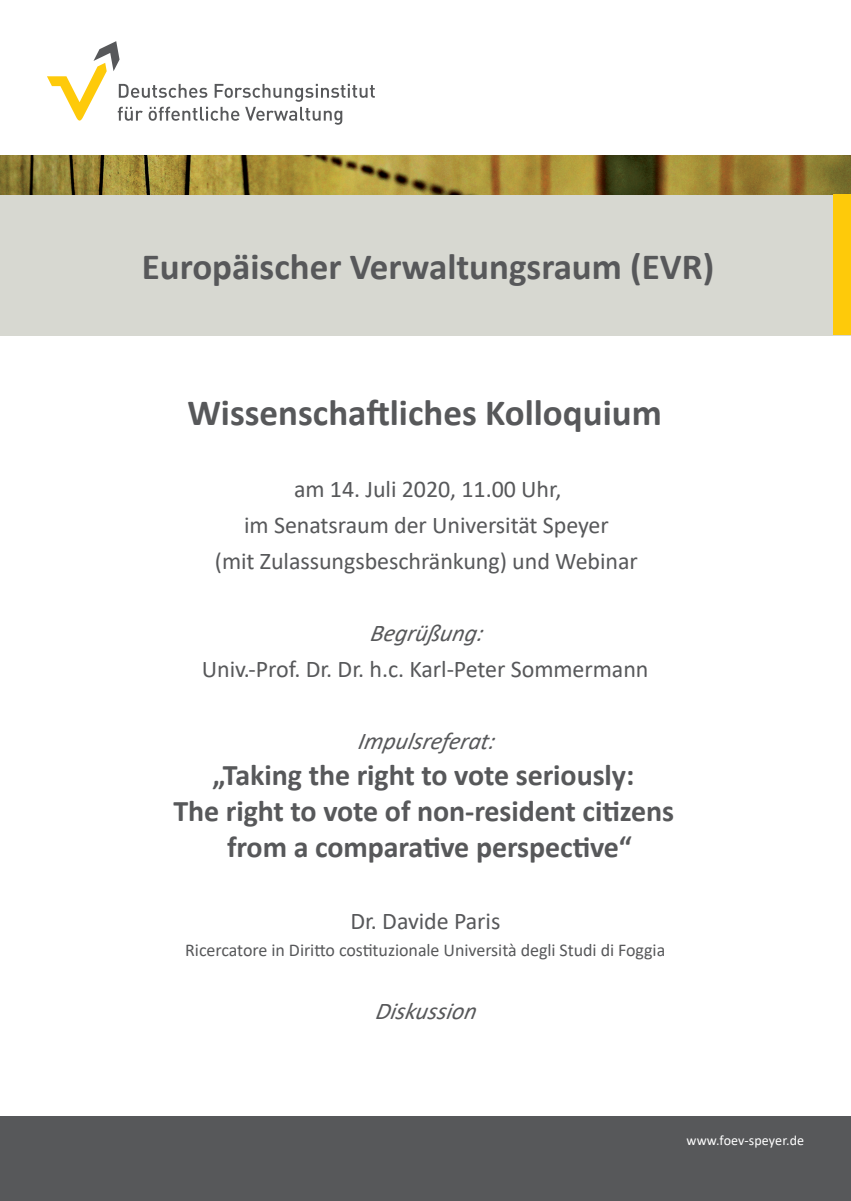
<style>
.page{position:relative;width:851px;height:1201px;background:#fff}
.page>*{position:absolute;margin:0;border:0;box-sizing:border-box;transform-origin:0 0}
.t1{font:700 37px "Calibri";color:#57585a}
.t2{font:700 30px/36px "Calibri";letter-spacing:-.005em;color:#57585a;text-align:center}
.t3{font:24px/36px "Calibri";letter-spacing:-.005em;color:#57585a;text-align:center}
.t4{font:italic 24px "Calibri";color:#57585a}
.t5{font:18px "Calibri";letter-spacing:-.005em;color:#57585a}
.t6{font:14px "Calibri";letter-spacing:.01em;color:#fff}
</style>
<div class="page">
<img style="left:0;top:155px;width:850px;height:40px">
<div style="left:0;top:1116px;width:850px;height:84px;background:#57585a"></div>
<svg style="left:47px;top:41px;width:328px;height:84px"></svg>
<div style="left:0;top:195px;width:850px;height:140px;background:#d7d8d1"></div>
<div style="left:833px;top:195px;width:17px;height:140px;background:#feca0a"></div>
<h1 class="t1" style="left:142px;top:240px;width:574px">Europäischer Verwaltungsraum (EVR)</h1>
<h1 class="t1" style="left:187px;top:386px;width:476px">Wissenschaftliches Kolloquium</h1>
<p class="t3" style="left:215px;top:470px;width:424px">am 14. Juli 2020, 11.00 Uhr,<br>im Senatsraum der Universität Speyer<br>(mit Zulassungsbeschränkung) und Webinar</p>
<p class="t4" style="left:369px;top:616px;width:120px">Begrüßung:</p>
<p class="t3" style="left:202px;top:650px;width:448px">Univ.-Prof. Dr. Dr. h.c. Karl-Peter Sommermann</p>
<p class="t4" style="left:357px;top:724px;width:144px">Impulsreferat:</p>
<p class="t2" style="left:173px;top:756px;width:502px">„Taking the right to vote seriously:<br>The right to vote of non-resident citizens from a comparative perspective“</p>
<p class="t3" style="left:350px;top:902px;width:151px">Dr. Davide Paris</p>
<p class="t5" style="left:185px;top:937px;width:481px">Ricercatore in Diritto costituzionale Università degli Studi di Foggia</p>
<p class="t4" style="left:375px;top:994px;width:107px">Diskussion</p>
<p class="t6" style="left:686px;top:1130px;width:119px">www.foev-speyer.de</p>
</div>
